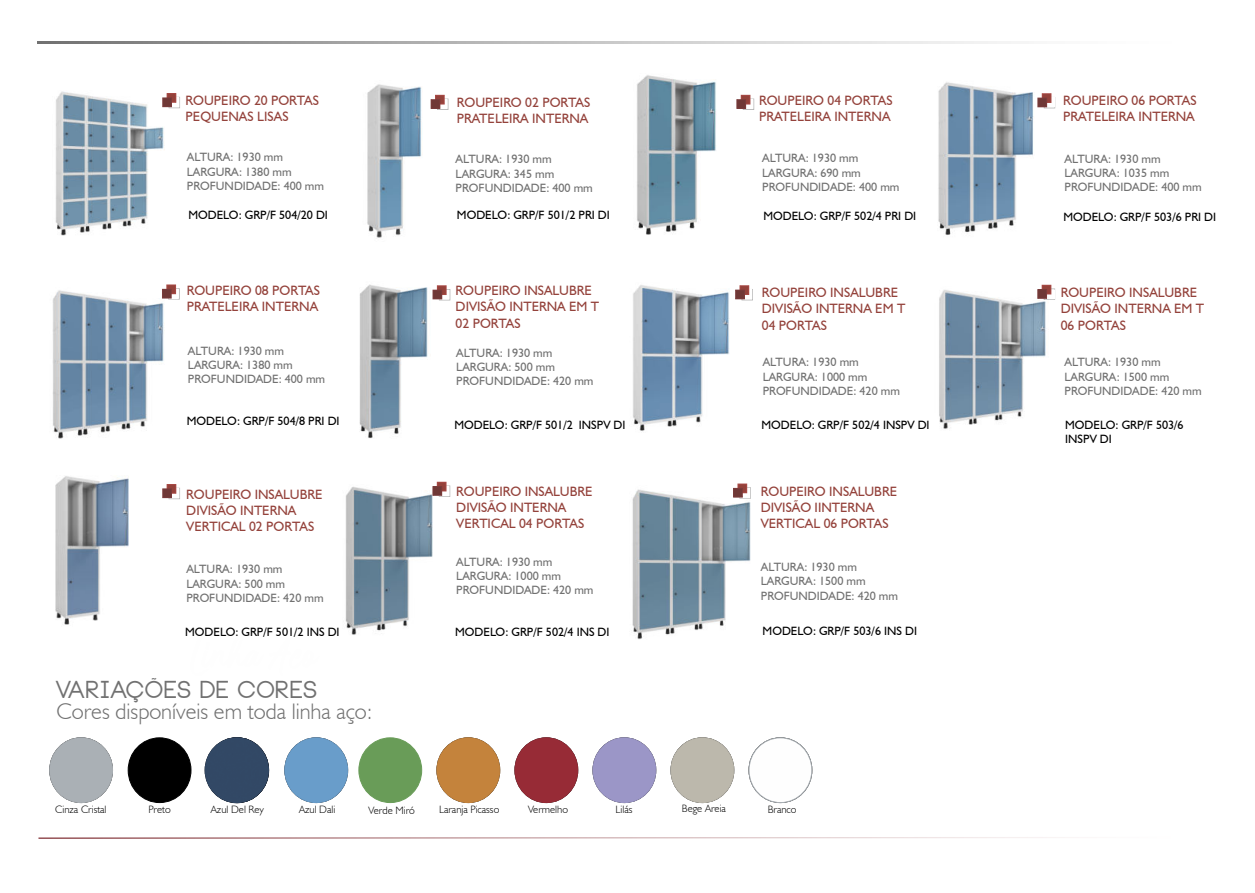
<style>
.page{position:relative;width:1255px;height:893px;background:#fff}
.page>*{position:absolute;margin:0;border:0;box-sizing:border-box;transform-origin:0 0}
.t1{font:700 24px "Neou";color:#717171}
.t2{font:300 22.5px "Humanist 521 BT";color:#717171}
.t3{font:13.5px/16.2px "Humanist 521 BT";color:#94423b}
.t4{font:12px/14.4px "Humanist 521 BT";color:#717171}
.t5{font:12px/14.4px "Humanist 521 BT";color:#000}
.t6{font:300 10.65px "Humanist 521 BT";color:#000}
</style>
<div class="page">
<img style="left:55px;top:91px;width:110px;height:145px">
<img style="left:367px;top:84px;width:55px;height:154px">
<img style="left:637px;top:75px;width:79px;height:159px">
<img style="left:938px;top:82px;width:96px;height:153px">
<img style="left:52px;top:288px;width:112px;height:151px">
<img style="left:359px;top:284px;width:69px;height:154px">
<img style="left:633px;top:285px;width:96px;height:146px">
<img style="left:939px;top:290px;width:107px;height:139px">
<img style="left:55px;top:476px;width:73px;height:149px">
<img style="left:345px;top:486px;width:90px;height:149px">
<img style="left:632px;top:485px;width:118px;height:154px">
<img style="left:38px;top:837px;width:1018px;height:2px">
<svg style="left:169px;top:97px;width:11px;height:11px"></svg>
<div style="left:167px;top:94px;width:9px;height:8px;background:#94423b"></div>
<div style="left:167px;top:93px;width:9px;height:10px;border:1px solid #a84945"></div>
<div style="left:163px;top:98px;width:8px;height:9px;background:#6f3836"></div>
<div style="left:162px;top:98px;width:10px;height:9px;border:1px solid #7a3c3c"></div>
<svg style="left:168px;top:288px;width:12px;height:12px"></svg>
<svg style="left:169px;top:287px;width:5px;height:5px"></svg>
<div style="left:167px;top:285px;width:9px;height:9px;border:1px solid #a84945"></div>
<div style="left:162px;top:289px;width:9px;height:9px;background:#6f3836"></div>
<svg style="left:169px;top:488px;width:11px;height:11px"></svg>
<svg style="left:169px;top:486px;width:5px;height:5px"></svg>
<div style="left:167px;top:484px;width:9px;height:9px;border:1px solid #a84945"></div>
<div style="left:163px;top:489px;width:8px;height:9px;background:#6f3836"></div>
<div style="left:162px;top:489px;width:10px;height:9px;border:1px solid #7a3c3c"></div>
<svg style="left:742px;top:99px;width:12px;height:11px"></svg>
<svg style="left:743px;top:97px;width:5px;height:5px"></svg>
<div style="left:741px;top:95px;width:9px;height:9px;border:1px solid #a84945"></div>
<div style="left:736px;top:100px;width:9px;height:8px;background:#6f3836"></div>
<div style="left:736px;top:99px;width:9px;height:10px;border:1px solid #7a3c3c"></div>
<svg style="left:741px;top:289px;width:12px;height:11px"></svg>
<div style="left:740px;top:286px;width:8px;height:8px;background:#94423b"></div>
<div style="left:739px;top:286px;width:10px;height:9px;border:1px solid #a84945"></div>
<div style="left:735px;top:290px;width:9px;height:9px;background:#6f3836"></div>
<div style="left:735px;top:290px;width:9px;height:9px;border:1px solid #7a3c3c"></div>
<svg style="left:1043px;top:97px;width:12px;height:11px"></svg>
<svg style="left:1044px;top:96px;width:5px;height:5px"></svg>
<div style="left:1042px;top:94px;width:9px;height:9px;border:1px solid #a84945"></div>
<div style="left:1037px;top:98px;width:9px;height:9px;background:#6f3836"></div>
<div style="left:1037px;top:98px;width:9px;height:9px;border:1px solid #7a3c3c"></div>
<svg style="left:1043px;top:288px;width:12px;height:12px"></svg>
<div style="left:1042px;top:285px;width:8px;height:9px;background:#94423b"></div>
<div style="left:1041px;top:285px;width:10px;height:9px;border:1px solid #a84945"></div>
<div style="left:1037px;top:290px;width:9px;height:8px;background:#6f3836"></div>
<div style="left:1037px;top:289px;width:9px;height:10px;border:1px solid #7a3c3c"></div>
<svg style="left:439px;top:485px;width:11px;height:12px"></svg>
<div style="left:437px;top:482px;width:9px;height:9px;background:#94423b"></div>
<div style="left:437px;top:482px;width:9px;height:9px;border:1px solid #a84945"></div>
<div style="left:433px;top:487px;width:8px;height:8px;background:#6f3836"></div>
<div style="left:433px;top:486px;width:9px;height:9px;border:1px solid #7a3c3c"></div>
<svg style="left:439px;top:289px;width:11px;height:11px"></svg>
<div style="left:437px;top:286px;width:9px;height:8px;background:#94423b"></div>
<div style="left:437px;top:286px;width:9px;height:9px;border:1px solid #a84945"></div>
<div style="left:433px;top:290px;width:9px;height:9px;background:#6f3836"></div>
<svg style="left:739px;top:487px;width:12px;height:12px"></svg>
<div style="left:738px;top:484px;width:8px;height:9px;background:#94423b"></div>
<div style="left:737px;top:484px;width:10px;height:9px;border:1px solid #a84945"></div>
<div style="left:733px;top:488px;width:9px;height:9px;background:#6f3836"></div>
<div style="left:50px;top:738px;width:63px;height:65px;background:#aab0b5;border-radius:50%"></div>
<div style="left:49px;top:737px;width:64px;height:66px;border:1px solid #aab0b5;border-radius:50%"></div>
<div style="left:437px;top:738px;width:63px;height:65px;background:#c4833c;border-radius:50%"></div>
<div style="left:436px;top:737px;width:64px;height:66px;border:1px solid #c4833c;border-radius:50%"></div>
<div style="left:515px;top:738px;width:63px;height:65px;background:#972b36;border-radius:50%"></div>
<div style="left:514px;top:737px;width:64px;height:66px;border:1px solid #972b36;border-radius:50%"></div>
<div style="left:128px;top:738px;width:63px;height:65px;background:#000;border-radius:50%"></div>
<div style="left:128px;top:737px;width:63px;height:66px;border:1px solid #000;border-radius:50%"></div>
<div style="left:593px;top:738px;width:63px;height:65px;background:#9b96c7;border-radius:50%"></div>
<div style="left:592px;top:737px;width:64px;height:66px;border:1px solid #9b96c7;border-radius:50%"></div>
<div style="left:670px;top:738px;width:64px;height:65px;background:#bcb8ac;border-radius:50%"></div>
<div style="left:670px;top:737px;width:64px;height:66px;border:1px solid #bcb8ac;border-radius:50%"></div>
<div style="left:285px;top:738px;width:63px;height:65px;background:#699dca;border-radius:50%"></div>
<div style="left:284px;top:737px;width:64px;height:66px;border:1px solid #699dca;border-radius:50%"></div>
<div style="left:359px;top:738px;width:63px;height:65px;background:#699c58;border-radius:50%"></div>
<div style="left:358px;top:737px;width:64px;height:66px;border:1px solid #699c58;border-radius:50%"></div>
<div style="left:748px;top:737px;width:64px;height:66px;border:1px solid #aab0b5;border-radius:50%"></div>
<svg style="left:437px;top:99px;width:11px;height:11px"></svg>
<div style="left:435px;top:95px;width:9px;height:9px;background:#94423b"></div>
<div style="left:435px;top:95px;width:9px;height:9px;border:1px solid #a84945"></div>
<div style="left:431px;top:100px;width:9px;height:8px;background:#6f3836"></div>
<div style="left:431px;top:99px;width:9px;height:10px;border:1px solid #7a3c3c"></div>
<div style="left:205px;top:737px;width:64px;height:66px;background:#324865;border-radius:50%"></div>
<p class="t3" style="left:186px;top:92px;width:135px">ROUPEIRO 20 PORTAS<br>PEQUENAS LISAS</p>
<p class="t3" style="left:457px;top:94px;width:135px">ROUPEIRO 02 PORTAS<br>PRATELEIRA INTERNA</p>
<p class="t3" style="left:759px;top:92px;width:135px">ROUPEIRO 04 PORTAS<br>PRATELEIRA INTERNA</p>
<p class="t4" style="left:187px;top:150px;width:139px">ALTURA: 1930 mm<br>LARGURA: 1380 mm<br>PROFUNDIDADE: 400 mm</p>
<p class="t4" style="left:455px;top:152px;width:139px">ALTURA: 1930 mm<br>LARGURA: 345 mm<br>PROFUNDIDADE: 400 mm</p>
<p class="t4" style="left:762px;top:151px;width:139px">ALTURA: 1930 mm<br>LARGURA: 690 mm<br>PROFUNDIDADE: 400 mm</p>
<p class="t5" style="left:188px;top:208px;width:141px">MODELO: GRP/F 504/20 DI</p>
<p class="t5" style="left:457px;top:208px;width:154px">MODELO: GRP/F 501/2 PRI DI</p>
<p class="t5" style="left:763px;top:209px;width:154px">MODELO: GRP/F 502/4 PRI DI</p>
<p class="t3" style="left:187px;top:282px;width:135px">ROUPEIRO 08 PORTAS<br>PRATELEIRA INTERNA</p>
<p class="t4" style="left:188px;top:343px;width:139px">ALTURA: 1930 mm<br>LARGURA: 1380 mm<br>PROFUNDIDADE: 400 mm</p>
<p class="t3" style="left:455px;top:282px;width:145px">ROUPEIRO INSALUBRE<br>DIVISÃO INTERNA EM T<br>02 PORTAS</p>
<p class="t4" style="left:456px;top:345px;width:139px">ALTURA: 1930 mm<br>LARGURA: 500 mm<br>PROFUNDIDADE: 420 mm</p>
<p class="t3" style="left:761px;top:284px;width:145px">ROUPEIRO INSALUBRE<br>DIVISÃO INTERNA EM T<br>04 PORTAS</p>
<p class="t4" style="left:762px;top:355px;width:139px">ALTURA: 1930 mm<br>LARGURA: 1000 mm<br>PROFUNDIDADE: 420 mm</p>
<p class="t5" style="left:187px;top:414px;width:154px">MODELO: GRP/F 504/8 PRI DI</p>
<p class="t5" style="left:454px;top:417px;width:173px">MODELO: GRP/F 501/2 INSPV DI</p>
<p class="t5" style="left:761px;top:417px;width:169px">MODELO: GRP/F 502/4 INSPV DI</p>
<p class="t3" style="left:186px;top:486px;width:138px">ROUPEIRO INSALUBRE<br>DIVISÃO INTERNA<br>VERTICAL 02 PORTAS</p>
<p class="t4" style="left:186px;top:562px;width:139px">ALTURA: 1930 mm<br>LARGURA: 500 mm<br>PROFUNDIDADE: 420 mm</p>
<p class="t3" style="left:456px;top:483px;width:138px">ROUPEIRO INSALUBRE<br>DIVISÃO INTERNA<br>VERTICAL 04 PORTAS</p>
<p class="t4" style="left:456px;top:554px;width:139px">ALTURA: 1930 mm<br>LARGURA: 1000 mm<br>PROFUNDIDADE: 420 mm</p>
<p class="t3" style="left:760px;top:483px;width:138px">ROUPEIRO INSALUBRE<br>DIVISÃO IINTERNA<br>VERTICAL 06 PORTAS</p>
<p class="t4" style="left:760px;top:559px;width:139px">ALTURA: 1930 mm<br>LARGURA: 1500 mm<br>PROFUNDIDADE: 420 mm</p>
<p class="t5" style="left:185px;top:624px;width:156px">MODELO: GRP/F 501/2 INS DI</p>
<p class="t5" style="left:762px;top:623px;width:156px">MODELO: GRP/F 503/6 INS DI</p>
<p class="t5" style="left:455px;top:624px;width:156px">MODELO: GRP/F 502/4 INS DI</p>
<h1 class="t1" style="left:56px;top:677px;width:264px">VARIAÇÕES DE CORES</h1>
<h2 class="t2" style="left:57px;top:698px;width:317px">Cores disponíveis em toda linha aço:</h2>
<p class="t6" style="left:55px;top:803px;width:53px">Cinza Cristal</p>
<p class="t6" style="left:149px;top:803px;width:24px">Preto</p>
<p class="t6" style="left:211px;top:803px;width:55px">Azul Del Rey</p>
<p class="t6" style="left:299px;top:803px;width:38px">Azul Dali</p>
<p class="t6" style="left:368px;top:804px;width:48px">Verde Miró</p>
<p class="t6" style="left:439px;top:803px;width:62px">Laranja Picasso</p>
<p class="t6" style="left:528px;top:803px;width:41px">Vermelho</p>
<p class="t6" style="left:615px;top:803px;width:18px">Lilás</p>
<p class="t6" style="left:681px;top:802px;width:46px">Bege Areia</p>
<p class="t6" style="left:767px;top:803px;width:30px">Branco</p>
<p class="t3" style="left:1063px;top:92px;width:135px">ROUPEIRO 06 PORTAS<br>PRATELEIRA INTERNA</p>
<p class="t4" style="left:1064px;top:151px;width:139px">ALTURA: 1930 mm<br>LARGURA: 1035 mm<br>PROFUNDIDADE: 400 mm</p>
<p class="t5" style="left:1063px;top:209px;width:154px">MODELO: GRP/F 503/6 PRI DI</p>
<p class="t3" style="left:1060px;top:284px;width:145px">ROUPEIRO INSALUBRE<br>DIVISÃO INTERNA EM T<br>06 PORTAS</p>
<p class="t4" style="left:1064px;top:355px;width:139px">ALTURA: 1930 mm<br>LARGURA: 1500 mm<br>PROFUNDIDADE: 420 mm</p>
<p class="t5" style="left:1065px;top:417px;width:120px">MODELO: GRP/F 503/6<br>INSPV DI</p>
</div>
